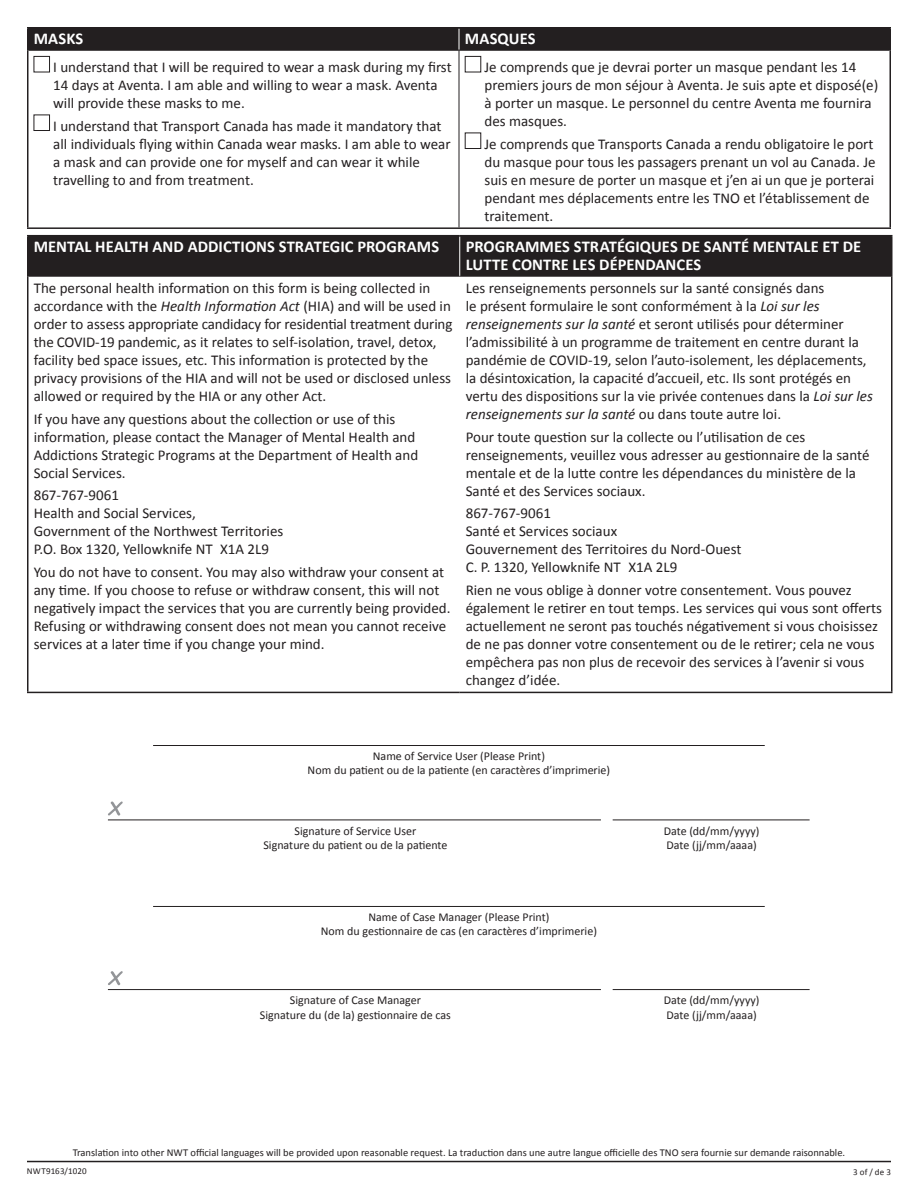
<style>
.page{position:relative;width:918px;height:1188px;background:#fff}
.page>*{position:absolute;margin:0;border:0;box-sizing:border-box;transform-origin:0 0}
.t1{font:700 16.5px/18px "Calibri";letter-spacing:.005em;color:#fff}
.t2{font:15px/18px "Calibri";color:#231f20}
.t3{font:12px/14.4px "Calibri";color:#231f20;text-align:center}
.t4{font:10.5px "Calibri";color:#231f20}
.t5{font:9px "Calibri";letter-spacing:.02em;color:#231f20}
.s1{font-style:italic}
</style>
<div class="page">
<hr style="left:27px;top:1161px;width:864px;height:1px;background:#231f20">
<hr style="left:459px;top:50px;width:431px;height:1px;background:#231f20">
<hr style="left:459px;top:51px;width:1px;height:176px;background:#231f20">
<hr style="left:27px;top:50px;width:1px;height:177px;background:#231f20">
<hr style="left:890px;top:50px;width:1px;height:177px;background:#231f20">
<hr style="left:27px;top:227px;width:432px;height:2px;background:#231f20">
<hr style="left:459px;top:227px;width:432px;height:2px;background:#231f20">
<hr style="left:27px;top:27px;width:432px;height:1px;background:#231f20">
<hr style="left:459px;top:27px;width:432px;height:1px;background:#231f20">
<hr style="left:28px;top:50px;width:431px;height:1px;background:#231f20">
<div style="left:27px;top:28px;width:864px;height:22px;background:#231f20"></div>
<div style="left:34px;top:56px;width:16px;height:16px;border:1px solid #231f20"></div>
<div style="left:34px;top:115px;width:16px;height:16px;border:1px solid #231f20"></div>
<div style="left:465px;top:56px;width:16px;height:16px;border:1px solid #231f20"></div>
<div style="left:465px;top:133px;width:16px;height:16px;border:1px solid #231f20"></div>
<div style="left:28px;top:236px;width:863px;height:40px;background:#231f20"></div>
<hr style="left:28px;top:276px;width:432px;height:1px;background:#231f20">
<hr style="left:460px;top:276px;width:431px;height:1px;background:#231f20">
<hr style="left:459px;top:236px;width:1px;height:40px;background:#fff">
<hr style="left:27px;top:235px;width:433px;height:1px;background:#231f20">
<hr style="left:27px;top:236px;width:1px;height:40px;background:#231f20">
<hr style="left:460px;top:235px;width:432px;height:1px;background:#231f20">
<hr style="left:891px;top:236px;width:1px;height:40px;background:#231f20">
<hr style="left:27px;top:276px;width:1px;height:416px;background:#231f20">
<hr style="left:891px;top:276px;width:1px;height:416px;background:#231f20">
<hr style="left:27px;top:692px;width:433px;height:1px;background:#231f20">
<hr style="left:460px;top:692px;width:432px;height:1px;background:#231f20">
<hr style="left:153px;top:745px;width:612px;height:1px;background:#231f20">
<svg style="left:108px;top:801px;width:15px;height:15px"></svg>
<hr style="left:108px;top:820px;width:493px;height:1px;background:#231f20">
<hr style="left:613px;top:820px;width:197px;height:1px;background:#231f20">
<hr style="left:153px;top:906px;width:612px;height:1px;background:#231f20">
<svg style="left:108px;top:971px;width:15px;height:14px"></svg>
<hr style="left:108px;top:989px;width:493px;height:1px;background:#231f20">
<hr style="left:613px;top:989px;width:197px;height:1px;background:#231f20">
<p class="t1" style="left:34px;top:30px;width:51px">MASKS</p>
<p class="t1" style="left:465px;top:30px;width:72px">MASQUES</p>
<p class="t2" style="left:53px;top:58px;width:400px">I understand that I will be required to wear a mask during my first<br>14 days at Aventa. I am able and willing to wear a mask. Aventa will provide these masks to me.</p>
<p class="t2" style="left:53px;top:117px;width:399px">I understand that Transport Canada has made it mandatory that all individuals flying within Canada wear masks. I am able to wear a mask and can provide one for myself and can wear it while travelling to and from treatment.</p>
<p class="t2" style="left:484px;top:58px;width:395px">Je comprends que je devrai porter un masque pendant les 14 premiers jours de mon séjour à Aventa. Je suis apte et disposé(e) à porter un masque. Le personnel du centre Aventa me fournira des masques.</p>
<p class="t2" style="left:484px;top:135px;width:393px">Je comprends que Transports Canada a rendu obligatoire le port du masque pour tous les passagers prenant un vol au Canada. Je suis en mesure de porter un masque et j’en ai un que je porterai pendant mes déplacements entre les TNO et l’établissement de traitement.</p>
<p class="t1" style="left:34px;top:238px;width:407px">MENTAL HEALTH AND ADDICTIONS STRATEGIC PROGRAMS</p>
<p class="t1" style="left:466px;top:238px;width:397px">PROGRAMMES STRATÉGIQUES DE SANTÉ MENTALE ET DE<br>LUTTE CONTRE LES DÉPENDANCES</p>
<p class="t2" style="left:34px;top:279px;width:420px">The personal health information on this form is being collected in accordance with the <span class="s1">Health Information Act</span> (HIA) and will be used in order to assess appropriate candidacy for residential treatment during the COVID-19 pandemic, as it relates to self-isolation, travel, detox, facility bed space issues, etc. This information is protected by the privacy provisions of the HIA and will not be used or disclosed unless allowed or required by the HIA or any other Act.</p>
<p class="t2" style="left:34px;top:410px;width:386px">If you have any questions about the collection or use of this information, please contact the Manager of Mental Health and Addictions Strategic Programs at the Department of Health and Social Services.</p>
<p class="t2" style="left:34px;top:486px;width:251px">867-767-9061<br>Health and Social Services,<br>Government of the Northwest Territories<br>P.O. Box 1320, Yellowknife NT X1A 2L9</p>
<p class="t2" style="left:34px;top:563px;width:418px">You do not have to consent. You may also withdraw your consent at any time. If you choose to refuse or withdraw consent, this will not negatively impact the services that you are currently being provided.<br>Refusing or withdrawing consent does not mean you cannot receive services at a later time if you change your mind.</p>
<p class="t2" style="left:466px;top:279px;width:409px">Les renseignements personnels sur la santé consignés dans<br>le présent formulaire le sont conformément à la <span class="s1">Loi sur les renseignements sur la santé</span> et seront utilisés pour déterminer l’admissibilité à un programme de traitement en centre durant la pandémie de COVID-19, selon l’auto-isolement, les déplacements, la désintoxication, la capacité d’accueil, etc. Ils sont protégés en vertu des dispositions sur la vie privée contenues dans la <span class="s1">Loi sur les renseignements sur la santé</span> ou dans toute autre loi.</p>
<p class="t2" style="left:466px;top:428px;width:405px">Pour toute question sur la collecte ou l’utilisation de ces renseignements, veuillez vous adresser au gestionnaire de la santé mentale et de la lutte contre les dépendances du ministère de la Santé et des Services sociaux.</p>
<p class="t2" style="left:466px;top:504px;width:277px">867-767-9061<br>Santé et Services sociaux<br>Gouvernement des Territoires du Nord-Ouest<br>C. P. 1320, Yellowknife NT X1A 2L9</p>
<p class="t2" style="left:466px;top:581px;width:418px">Rien ne vous oblige à donner votre consentement. Vous pouvez également le retirer en tout temps. Les services qui vous sont offerts actuellement ne seront pas touchés négativement si vous choisissez de ne pas donner votre consentement ou de le retirer; cela ne vous empêchera pas non plus de recevoir des services à l’avenir si vous changez d’idée.</p>
<p class="t3" style="left:308px;top:749px;width:304px">Name of Service User (Please Print)<br>Nom du patient ou de la patiente (en caractères d’imprimerie)</p>
<p class="t3" style="left:263px;top:823px;width:185px">Signature of Service User<br>Signature du patient ou de la patiente</p>
<p class="t3" style="left:664px;top:823px;width:97px;text-align:left">Date (dd/mm/yyyy)<br>Date (jj/mm/aaaa)</p>
<p class="t3" style="left:321px;top:910px;width:278px">Name of Case Manager (Please Print)<br>Nom du gestionnaire de cas (en caractères d’imprimerie)</p>
<p class="t3" style="left:260px;top:993px;width:193px">Signature of Case Manager<br>Signature du (de la) gestionnaire de cas</p>
<p class="t3" style="left:664px;top:993px;width:97px;text-align:left">Date (dd/mm/yyyy)<br>Date (jj/mm/aaaa)</p>
<p class="t4" style="left:73px;top:1146px;width:774px">Translation into other NWT official languages will be provided upon reasonable request. La traduction dans une autre langue officielle des TNO sera fournie sur demande raisonnable.</p>
<p class="t5" style="left:27px;top:1165px;width:61px">NWT9163/1020</p>
<p class="t5" style="left:853px;top:1167px;width:39px">3 of / de 3</p>
</div>
